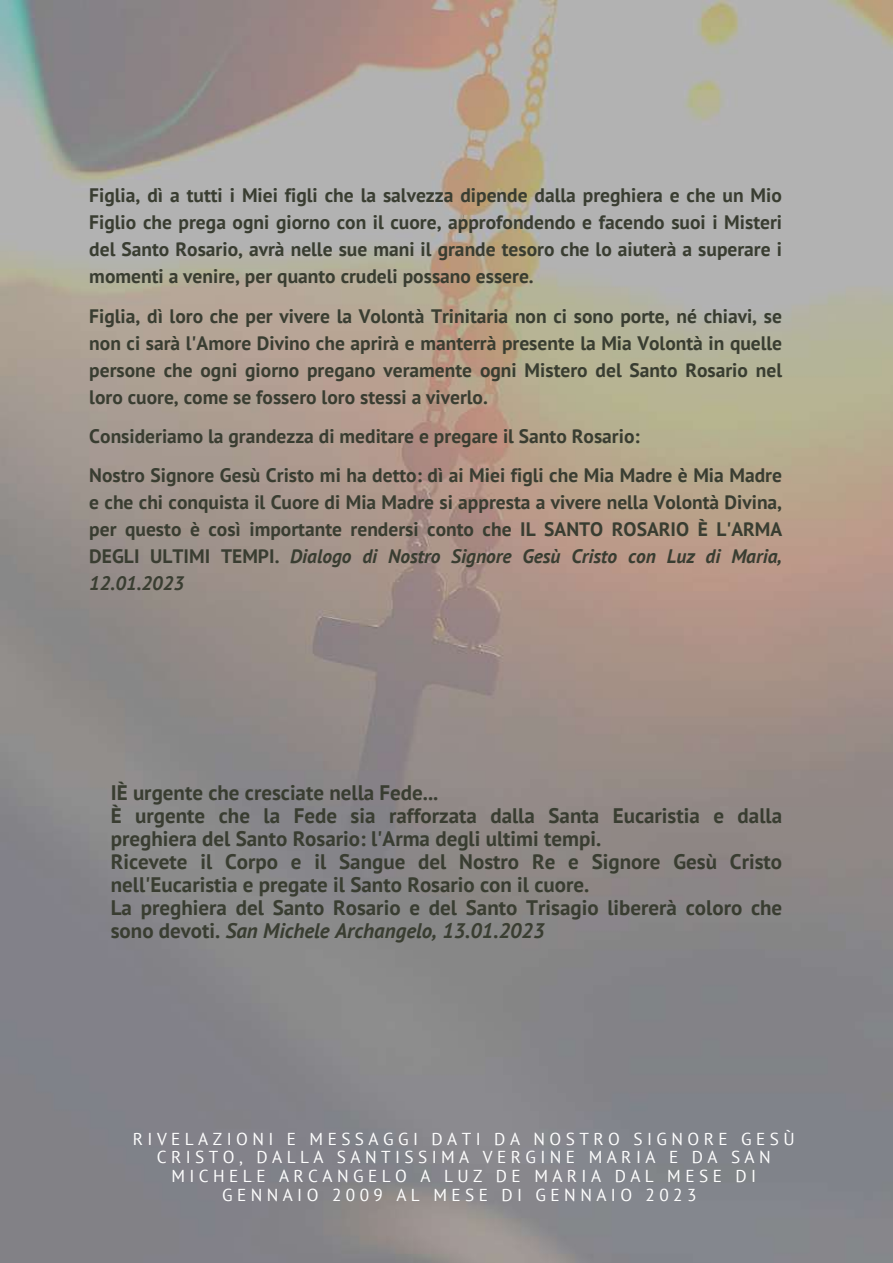
<style>
.page{position:relative;width:893px;height:1263px;background:#fff}
.page>*{position:absolute;margin:0;border:0;box-sizing:border-box;transform-origin:0 0}
.t1{font:700 21px/23.1px "PT Sans";color:#393d31}
.t2{font:700 19.5px/27px "PT Sans";color:#393d31;text-align:justify}
.t3{font:17.25px/18.6px "PT Sans";letter-spacing:.255em;color:#fff;text-align:center}
.s1{font-style:italic}
</style>
<div class="page">
<img style="left:0;top:0;width:893px;height:1263px">
<p class="t2" style="left:89px;top:181px;width:694px">Figlia, dì a tutti i Miei figli che la salvezza dipende dalla preghiera e che un Mio Figlio che prega ogni giorno con il cuore, approfondendo e facendo suoi i Misteri del Santo Rosario, avrà nelle sue mani il grande tesoro che lo aiuterà a superare i momenti a venire, per quanto crudeli possano essere.</p>
<p class="t2" style="left:89px;top:302px;width:694px">Figlia, dì loro che per vivere la Volontà Trinitaria non ci sono porte, né chiavi, se non ci sarà l'Amore Divino che aprirà e manterrà presente la Mia Volontà in quelle persone che ogni giorno pregano veramente ogni Mistero del Santo Rosario nel loro cuore, come se fossero loro stessi a viverlo.</p>
<p class="t2" style="left:89px;top:416px;width:694px;line-height:39.4px">Consideriamo la grandezza di meditare e pregare il Santo Rosario:<br>Nostro Signore Gesù Cristo mi ha detto: dì ai Miei figli che Mia Madre è Mia Madre</p>
<p class="t2" style="left:89px;top:488px;width:694px">e che chi conquista il Cuore di Mia Madre si appresta a vivere nella Volontà Divina, per questo è così importante rendersi conto che IL SANTO ROSARIO È L'ARMA DEGLI ULTIMI TEMPI. <span class="s1">Dialogo di Nostro Signore Gesù Cristo con Luz di Maria, 12.01.2023</span></p>
<p class="t1" style="left:111px;top:781px;width:673px">IÈ urgente che cresciate nella Fede...<br>È urgente che la Fede sia rafforzata dalla Santa Eucaristia e dalla preghiera del Santo Rosario: l'Arma degli ultimi tempi.<br>Ricevete il Corpo e il Sangue del Nostro Re e Signore Gesù Cristo nell'Eucaristia e pregate il Santo Rosario con il cuore.<br>La preghiera del Santo Rosario e del Santo Trisagio libererà coloro che sono devoti. <span class="s1">San Michele Archangelo, 13.01.2023</span></p>
<p class="t3" style="left:133px;top:1129px;width:663px">RIVELAZIONI E MESSAGGI DATI DA NOSTRO SIGNORE GESÙ CRISTO, DALLA SANTISSIMA VERGINE MARIA E DA SAN MICHELE ARCANGELO A LUZ DE MARIA DAL MESE DI GENNAIO 2009 AL MESE DI GENNAIO 2023</p>
</div>
